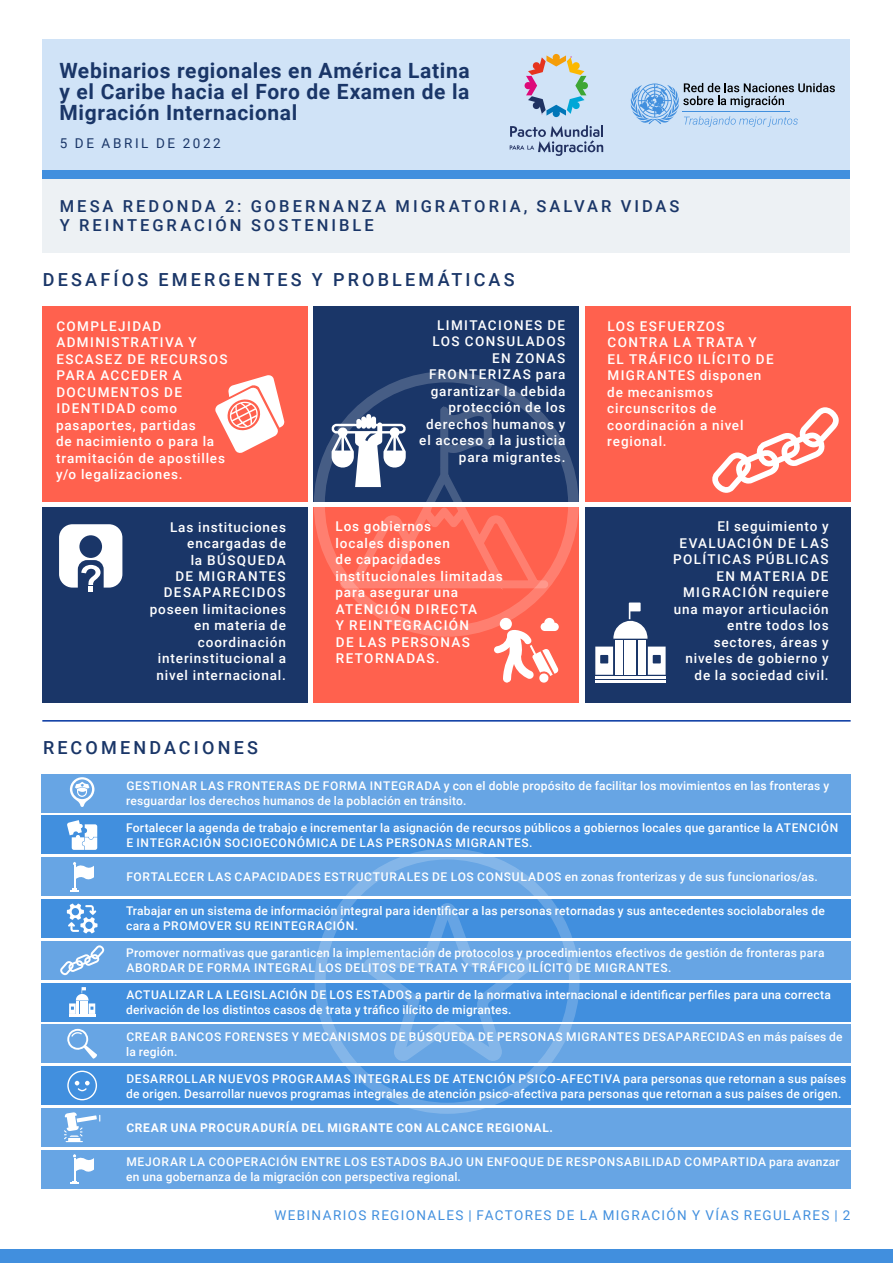
<style>
.page{position:relative;width:893px;height:1263px;background:#fff}
.page>*{position:absolute;margin:0;border:0;box-sizing:border-box;transform-origin:0 0}
.t1{font:700 21px/21px "Roboto";letter-spacing:.03em;color:#1a3668;text-align:justify}
.t2{font:500 18px "Roboto";letter-spacing:.18em;color:#1a3668}
.t3{font:500 16.5px/19.5px "Roboto";letter-spacing:.185em;color:#1a3668}
.t4{font:500 13.5px/16.5px "Roboto";letter-spacing:.065em;color:#fff}
.t5{font:13.5px "Roboto";letter-spacing:.1em;color:#418fde}
.t6{font:13.5px "Roboto";letter-spacing:.19em;color:#1a3668}
.t7{font:500 12px/15px "Roboto";letter-spacing:.02em;color:#fff}
.t8{font:500 12px/15px "Roboto";letter-spacing:.045em;color:#fff}
.t9{font:500 12px/15px "Roboto";letter-spacing:.055em;color:#fff}
.t10{font:700 12px "Roboto";letter-spacing:.06em;color:#fff}
</style>
<div class="page">
<div style="left:41px;top:983px;width:810px;height:38px;background:#418fde"></div>
<div style="left:41px;top:941px;width:810px;height:38px;background:#67a5e4"></div>
<div style="left:41px;top:899px;width:810px;height:38px;background:#418fde"></div>
<div style="left:41px;top:1066px;width:810px;height:38px;background:#418fde"></div>
<div style="left:41px;top:1108px;width:810px;height:38px;background:#67a5e4"></div>
<div style="left:41px;top:1150px;width:810px;height:38px;background:#67a5e4"></div>
<div style="left:41px;top:1025px;width:810px;height:38px;background:#67a5e4"></div>
<div style="left:41px;top:816px;width:810px;height:38px;background:#418fde"></div>
<div style="left:41px;top:858px;width:810px;height:38px;background:#67a5e4"></div>
<div style="left:41px;top:774px;width:810px;height:38px;background:#67a5e4"></div>
<div style="left:585px;top:507px;width:266px;height:195px;background:#1a3668"></div>
<div style="left:585px;top:306px;width:266px;height:195px;background:#ff614e"></div>
<div style="left:43px;top:507px;width:265px;height:195px;background:#1a3668"></div>
<div style="left:43px;top:306px;width:265px;height:195px;background:#ff614e"></div>
<div style="left:314px;top:507px;width:265px;height:195px;background:#ff614e"></div>
<div style="left:314px;top:306px;width:265px;height:195px;background:#1a3668"></div>
<div style="left:0;top:1249px;width:893px;height:14px;background:#418fde"></div>
<hr style="left:42px;top:720px;width:809px;height:2px;background:#0033a0">
<svg style="left:314px;top:371px;width:265px;height:266px"></svg>
<div style="left:43px;top:39px;width:807px;height:132px;background:#d0e3f7"></div>
<div style="left:43px;top:179px;width:807px;height:73px;background:#edf1f4"></div>
<div style="left:43px;top:171px;width:807px;height:8px;background:#418fde"></div>
<svg style="left:631px;top:83px;width:204px;height:44px"></svg>
<svg style="left:510px;top:125px;width:93px;height:31px"></svg>
<svg style="left:525px;top:54px;width:63px;height:63px"></svg>
<svg style="left:215px;top:375px;width:70px;height:78px"></svg>
<svg style="left:331px;top:396px;width:219px;height:194px"></svg>
<svg style="left:712px;top:407px;width:127px;height:86px"></svg>
<svg style="left:59px;top:524px;width:63px;height:68px"></svg>
<svg style="left:494px;top:618px;width:65px;height:65px"></svg>
<svg style="left:595px;top:646px;width:18px;height:29px"></svg>
<svg style="left:648px;top:646px;width:18px;height:29px"></svg>
<div style="left:625px;top:640px;width:11px;height:35px;background:#fff"></div>
<div style="left:615px;top:640px;width:8px;height:35px;background:#fff"></div>
<div style="left:638px;top:640px;width:8px;height:35px;background:#fff"></div>
<svg style="left:613px;top:602px;width:34px;height:37px"></svg>
<hr style="left:595px;top:676px;width:71px;height:3px;background:#fff">
<hr style="left:595px;top:680px;width:71px;height:3px;background:#fff">
<svg style="left:315px;top:848px;width:265px;height:266px"></svg>
<svg style="left:363px;top:903px;width:169px;height:159px"></svg>
<svg style="left:70px;top:777px;width:24px;height:30px"></svg>
<svg style="left:67px;top:820px;width:30px;height:30px"></svg>
<svg style="left:70px;top:862px;width:24px;height:29px"></svg>
<svg style="left:70px;top:1154px;width:24px;height:30px"></svg>
<svg style="left:67px;top:903px;width:31px;height:30px"></svg>
<svg style="left:60px;top:945px;width:44px;height:30px"></svg>
<svg style="left:69px;top:987px;width:26px;height:30px"></svg>
<svg style="left:67px;top:1029px;width:30px;height:30px"></svg>
<svg style="left:67px;top:1070px;width:30px;height:30px"></svg>
<svg style="left:64px;top:1112px;width:36px;height:30px"></svg>
<h1 class="t1" style="left:60px;top:59px;width:412px">Webinarios regionales en América Latina y el Caribe hacia el Foro de Examen de la Migración Internacional</h1>
<p class="t6" style="left:60px;top:134px;width:163px">5 DE ABRIL DE 2022</p>
<h3 class="t3" style="left:60px;top:196px;width:621px">MESA REDONDA 2: GOBERNANZA MIGRATORIA, SALVAR VIDAS<br>Y REINTEGRACIÓN SOSTENIBLE</h3>
<h2 class="t2" style="left:43px;top:267px;width:473px">DESAFÍOS EMERGENTES Y PROBLEMÁTICAS</h2>
<p class="t4" style="left:56px;top:317px;width:173px">COMPLEJIDAD<br>ADMINISTRATIVA Y<br>ESCASEZ DE RECURSOS<br>PARA ACCEDER A<br>DOCUMENTOS DE<br>IDENTIDAD como pasaportes, partidas<br>de nacimiento o para la tramitación de apostilles y/o legalizaciones.</p>
<p class="t4" style="left:150px;top:518px;width:138px;text-align:right">Las instituciones encargadas de<br>la BÚSQUEDA<br>DE MIGRANTES<br>DESAPARECIDOS poseen limitaciones en materia de coordinación interinstitucional a nivel internacional.</p>
<h2 class="t2" style="left:43px;top:735px;width:217px">RECOMENDACIONES</h2>
<p class="t4" style="left:419px;top:316px;width:148px;text-align:right">LIMITACIONES DE<br>LOS CONSULADOS<br>EN ZONAS<br>FRONTERIZAS para garantizar la debida protección de los derechos humanos y el acceso a la justicia para migrantes.</p>
<p class="t4" style="left:336px;top:518px;width:169px">Los gobiernos<br>locales disponen<br>de capacidades institucionales limitadas para asegurar una<br>ATENCIÓN DIRECTA<br>Y REINTEGRACIÓN<br>DE LAS PERSONAS<br>RETORNADAS.</p>
<p class="t4" style="left:607px;top:317px;width:168px">LOS ESFUERZOS<br>CONTRA LA TRATA Y<br>EL TRÁFICO ILÍCITO DE<br>MIGRANTES disponen de mecanismos circunscritos de coordinación a nivel regional.</p>
<p class="t4" style="left:673px;top:518px;width:157px;text-align:right">El seguimiento y<br>EVALUACIÓN DE LAS<br>POLÍTICAS PÚBLICAS<br>EN MATERIA DE<br>MIGRACIÓN requiere una mayor articulación entre todos los sectores, áreas y niveles de gobierno y de la sociedad civil.</p>
<p class="t7" style="left:126px;top:778px;width:705px">GESTIONAR LAS FRONTERAS DE FORMA INTEGRADA y con el doble propósito de facilitar los movimientos en las fronteras y resguardar los derechos humanos de la población en tránsito.</p>
<p class="t7" style="left:126px;top:820px;width:714px">Fortalecer la agenda de trabajo e incrementar la asignación de recursos públicos a gobiernos locales que garantice la ATENCIÓN<br>E INTEGRACIÓN SOCIOECONÓMICA DE LAS PERSONAS MIGRANTES.</p>
<p class="t8" style="left:126px;top:869px;width:693px">FORTALECER LAS CAPACIDADES ESTRUCTURALES DE LOS CONSULADOS en zonas fronterizas y de sus funcionarios/as.</p>
<p class="t7" style="left:126px;top:903px;width:700px">Trabajar en un sistema de información integral para identificar a las personas retornadas y sus antecedentes sociolaborales de cara a PROMOVER SU REINTEGRACIÓN.</p>
<p class="t7" style="left:126px;top:945px;width:700px">Promover normativas que garanticen la implementación de protocolos y procedimientos efectivos de gestión de fronteras para<br>ABORDAR DE FORMA INTEGRAL LOS DELITOS DE TRATA Y TRÁFICO ILÍCITO DE MIGRANTES.</p>
<p class="t7" style="left:126px;top:987px;width:706px">ACTUALIZAR LA LEGISLACIÓN DE LOS ESTADOS a partir de la normativa internacional e identificar perfiles para una correcta derivación de los distintos casos de trata y tráfico ilícito de migrantes.</p>
<p class="t9" style="left:126px;top:1028px;width:718px">CREAR BANCOS FORENSES Y MECANISMOS DE BÚSQUEDA DE PERSONAS MIGRANTES DESAPARECIDAS en más países de la región.</p>
<p class="t7" style="left:126px;top:1070px;width:722px">DESARROLLAR NUEVOS PROGRAMAS INTEGRALES DE ATENCIÓN PSICO-AFECTIVA para personas que retornan a sus países de origen. Desarrollar nuevos programas integrales de atención psico-afectiva para personas que retornan a sus países de origen.</p>
<p class="t10" style="left:126px;top:1119px;width:428px">CREAR UNA PROCURADURÍA DEL MIGRANTE CON ALCANCE REGIONAL.</p>
<p class="t8" style="left:126px;top:1154px;width:715px">MEJORAR LA COOPERACIÓN ENTRE LOS ESTADOS BAJO UN ENFOQUE DE RESPONSABILIDAD COMPARTIDA para avanzar en una gobernanza de la migración con perspectiva regional.</p>
<p class="t5" style="left:275px;top:1206px;width:577px">WEBINARIOS REGIONALES | FACTORES DE LA MIGRACIÓN Y VÍAS REGULARES | 2</p>
</div>
